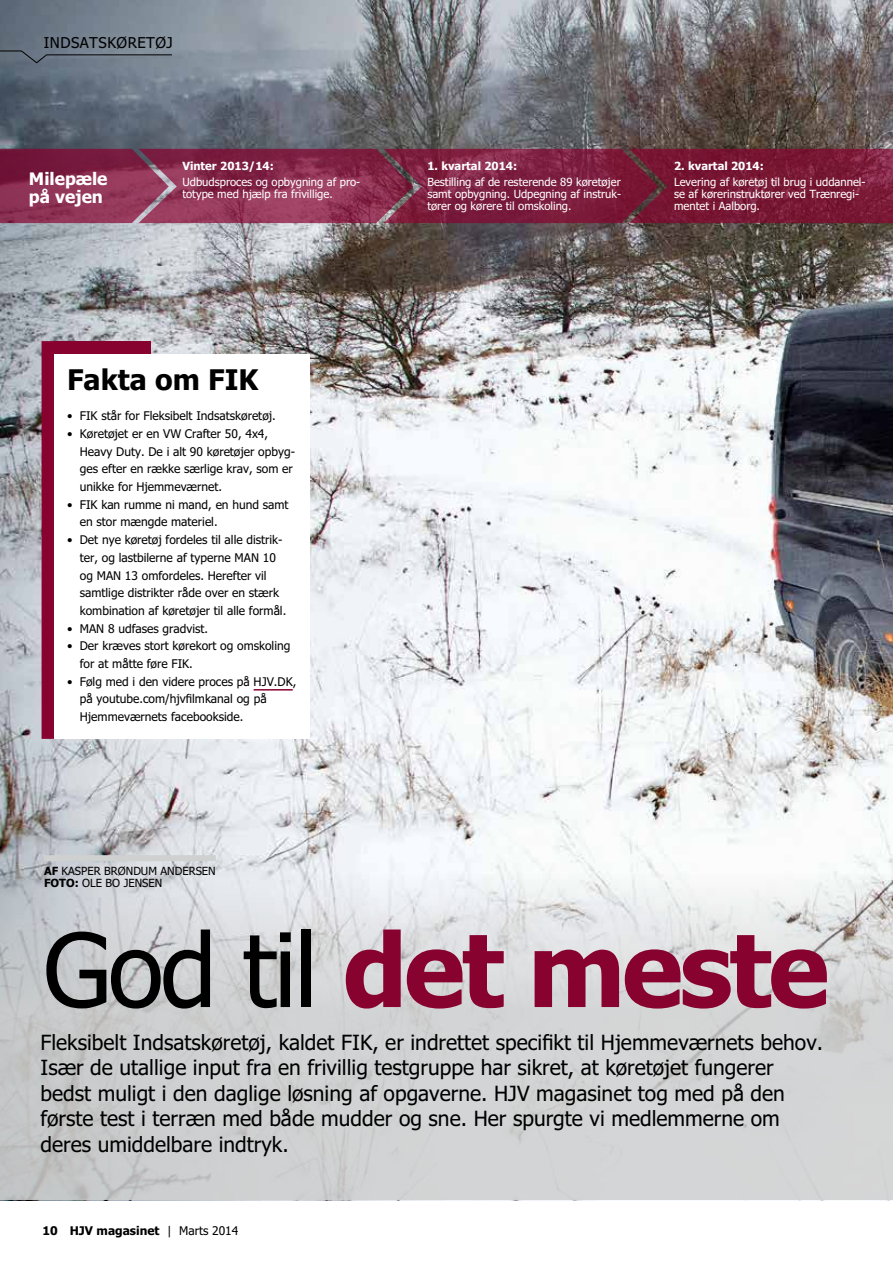
<style>
.page{position:relative;width:893px;height:1263px;background:#fff}
.page>*{position:absolute;margin:0;border:0;box-sizing:border-box;transform-origin:0 0}
.t1{font:700 102px "Tahoma";letter-spacing:-.03em;color:#88022f}
.t2{font:700 28.5px "Tahoma";color:#000}
.t3{font:21px/25.5px "Tahoma";color:#000}
.t4{font:700 17.25px/18px "Tahoma";color:#fff}
.t5{font:15px "Tahoma";letter-spacing:.03em;color:#000}
.t6{font:12px/17.7px "Tahoma";color:#000}
.t7{font:700 12px "Tahoma";color:#000}
.t8{font:11.25px/12px "Tahoma";color:#fff}
.t9{font:700 11.25px "Tahoma";color:#fff}
.t10{font:11.25px/12px "Tahoma";color:#000}
.s1{font-weight:700}
.s2{font-weight:400;color:#000}
.s3{font-weight:400}
</style>
<div class="page">
<img style="left:0;top:0;width:893px;height:874px">
<svg style="left:0;top:874px;width:893px;height:326px;background:#d3d4d6"></svg>
<div style="left:42px;top:341px;width:12px;height:398px;background:#88022f"></div>
<div style="left:54px;top:341px;width:96px;height:13px;background:#88022f"></div>
<div style="left:54px;top:354px;width:255px;height:385px;background:#fff"></div>
<hr style="left:254px;top:689px;width:39px;height:1px;background:#88022f">
<svg style="left:0;top:149px;width:893px;height:74px;background:#812544"></svg>
<div style="left:44px;top:855px;width:172px;height:6px;background:#cfd0d0"></div>
<svg style="left:0;top:50px;width:173px;height:14px;background:#697481"></svg>
<p class="t5" style="left:44px;top:33px;width:130px">INDSATSKØRETØJ</p>
<h3 class="t4" style="left:29px;top:169px;width:80px">Milepæle på vejen</h3>
<p class="t9" style="left:182px;top:158px;width:93px">Vinter 2013/14:</p>
<p class="t8" style="left:182px;top:175px;width:179px">Udbudsproces og opbygning af pro&shy;totype med hjælp fra frivillige.</p>
<h2 class="t2" style="left:67px;top:361px;width:193px">Fakta om FIK</h2>
<p class="t6" style="left:67px;top:407px;width:210px">• FIK står for Fleksibelt Indsatskøretøj.</p>
<p class="t6" style="left:80px;top:424px;width:217px;text-indent:-13px">• Køretøjet er en VW Crafter 50, 4x4, Heavy Duty. De i alt 90 køretøjer opbyg&shy;ges efter en række særlige krav, som er unikke for Hjemmeværnet.</p>
<p class="t6" style="left:80px;top:495px;width:210px;text-indent:-13px">• FIK kan rumme ni mand, en hund samt en stor mængde materiel.</p>
<p class="t6" style="left:80px;top:530px;width:208px;text-indent:-13px">• Det nye køretøj fordeles til alle distrik&shy;ter, og lastbilerne af typerne MAN 10 og MAN 13 omfordeles. Herefter vil samtlige distrikter råde over en stærk kombination af køretøjer til alle formål.</p>
<p class="t6" style="left:67px;top:619px;width:143px">• MAN 8 udfases gradvist.</p>
<p class="t6" style="left:80px;top:637px;width:212px;text-indent:-13px">• Der kræves stort kørekort og omskoling for at måtte føre FIK.</p>
<p class="t6" style="left:80px;top:672px;width:218px;text-indent:-13px">• Følg med i den videre proces på HJV.DK, på youtube.com/hjvfilmkanal og på<br>Hjemmeværnets facebookside.</p>
<p class="t10" style="left:44px;top:864px;width:173px"><span class="s1">AF</span> KASPER BRØNDUM ANDERSEN<br><span class="s1">FOTO:</span> OLE BO JENSEN</p>
<p class="t9" style="left:427px;top:158px;width:91px">1. kvartal 2014:</p>
<p class="t8" style="left:427px;top:175px;width:195px;text-align:justify">Bestilling af de resterende 89 køretøjer samt opbygning. Udpegning af instruk&shy;tører og kørere til omskoling.</p>
<p class="t9" style="left:674px;top:158px;width:91px">2. kvartal 2014:</p>
<p class="t8" style="left:674px;top:175px;width:193px">Levering af køretøj til brug i uddannel&shy;se af kørerinstruktører ved Trænregi&shy;mentet i Aalborg.</p>
<h1 class="t1" style="left:43px;top:905px;width:788px"><span class="s2">God til</span> det meste</h1>
<p class="t3" style="left:40px;top:1028px;width:784px">Fleksibelt Indsatskøretøj, kaldet FIK, er indrettet specifikt til Hjemmeværnets behov.<br>Især de utallige input fra en frivillig testgruppe har sikret, at køretøjet fungerer bedst muligt i den daglige løsning af opgaverne. HJV magasinet tog med på den første test i terræn med både mudder og sne. Her spurgte vi medlemmerne om deres umiddelbare indtryk.</p>
<p class="t7" style="left:43px;top:1223px;width:197px">10 HJV magasinet <span class="s3">| Marts 2014</span></p>
</div>
